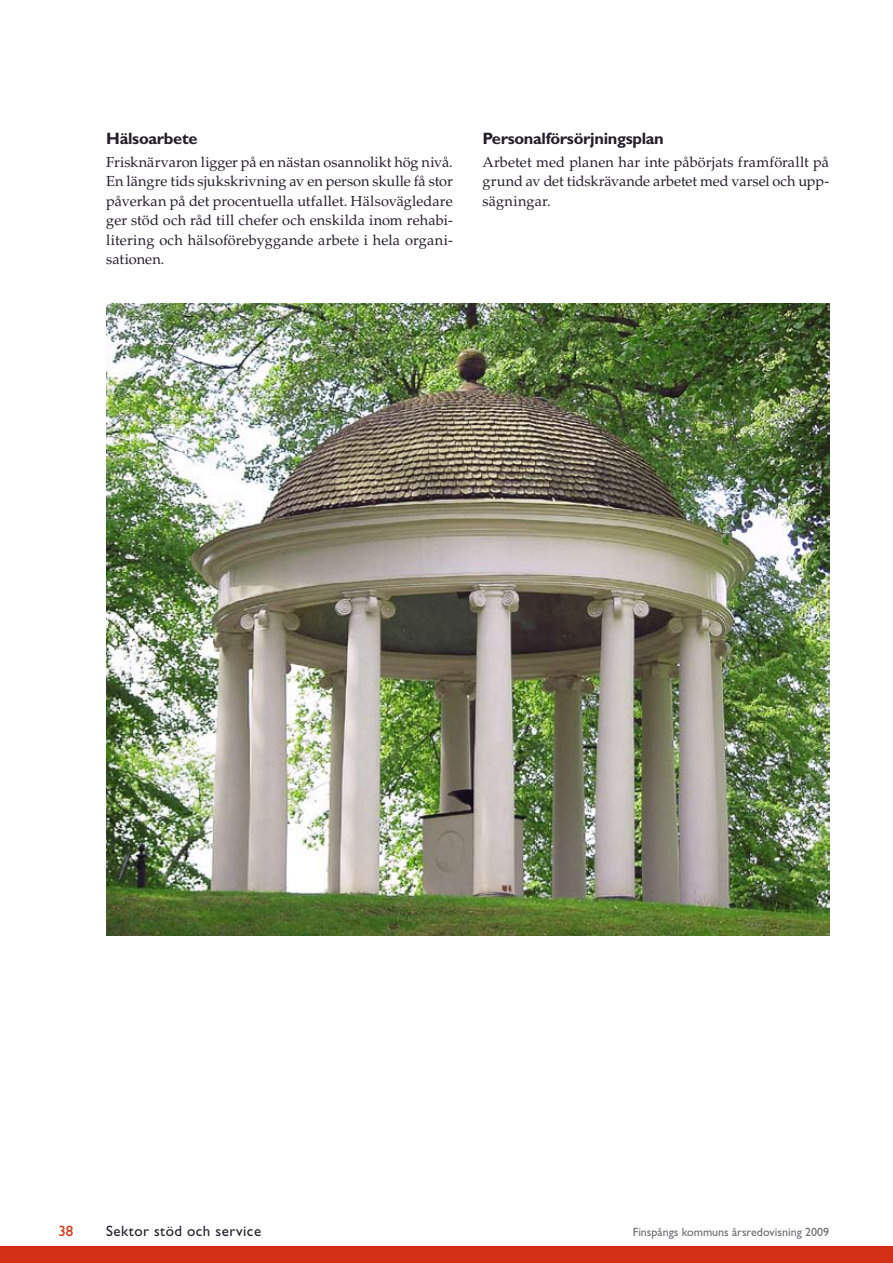
<style>
.page{position:relative;width:893px;height:1263px;background:#fff}
.page>*{position:absolute;margin:0;border:0;box-sizing:border-box;transform-origin:0 0}
.t1{font:700 16.5px "Gill Sans";letter-spacing:-.02em;color:#261f2b}
.t2{font:15px "Gill Sans";letter-spacing:.03em;color:#261f2b}
.t3{font:15px "Gill Sans";color:#d32f14}
.t4{font:14.55px/19.5px "Palatino";letter-spacing:.005em;color:#261f2b;text-align:justify}
.t5{font:12px "Gill Sans";color:#6c6a6d}
</style>
<div class="page">
<div style="left:0;top:1246px;width:893px;height:17px;background:#d32f14"></div>
<img style="left:106px;top:303px;width:723px;height:633px">
<p class="t1" style="left:106px;top:129px;width:93px">Hälsoarbete</p>
<p class="t4" style="left:106px;top:152px;width:348px">Frisknärvaron ligger på en nästan osannolikt hög nivå.<br>En längre tids sjukskrivning av en person skulle få stor påverkan på det procentuella utfallet. Hälsovägledare ger stöd och råd till chefer och enskilda inom rehabi&shy;litering och hälsoförebyggande arbete i hela organi&shy;sationen.</p>
<p class="t1" style="left:483px;top:129px;width:183px">Personalförsörjningsplan</p>
<p class="t4" style="left:483px;top:152px;width:348px">Arbetet med planen har inte påbörjats framförallt på grund av det tidskrävande arbetet med varsel och upp&shy;sägningar.</p>
<p class="t3" style="left:58px;top:1223px;width:16px">38</p>
<p class="t2" style="left:106px;top:1223px;width:156px">Sektor stöd och service</p>
<p class="t5" style="left:633px;top:1225px;width:198px">Finspångs kommuns årsredovisning 2009</p>
</div>
